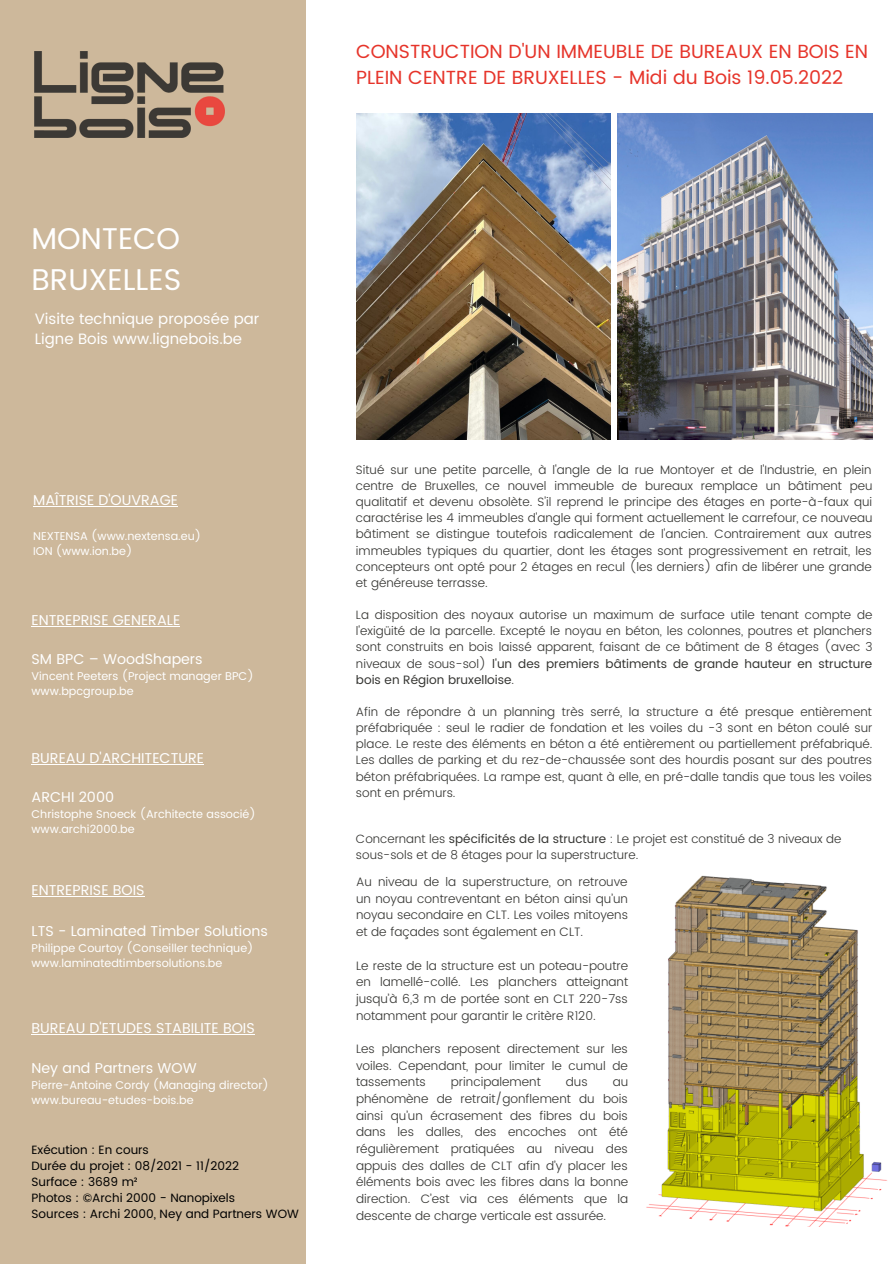
<style>
.page{position:relative;width:894px;height:1264px;background:#fff}
.page>*{position:absolute;margin:0;border:0;box-sizing:border-box;transform-origin:0 0}
.t1{font:30px/41.4px "Poppins";color:#fff}
.t2{font:19.05px/26.2px "Poppins";color:#e6342a}
.t3{font:15px/20.2px "Poppins";color:#fff}
.t4{font:14.25px "Poppins";color:#fff}
.t5{font:300 12.15px/16.2px "Poppins";color:#343431;text-align:justify}
.t6{font:12px/16px "Poppins";color:#000}
.t7{font:300 12px/16px "Poppins";color:#343431}
.t8{font:11.25px/15px "Poppins";color:#fff}
.s1{font-weight:400}
</style>
<div class="page">
<div style="left:0;top:0;width:306px;height:1263px;background:#cdb89b"></div>
<img style="left:35px;top:51px;width:189px;height:87px">
<img style="left:646px;top:875px;width:241px;height:351px">
<img style="left:356px;top:113px;width:254px;height:327px">
<img style="left:617px;top:113px;width:255px;height:327px">
<hr style="left:32px;top:625px;width:148px;height:1px;background:#fff">
<hr style="left:33px;top:506px;width:145px;height:1px;background:#fff">
<hr style="left:32px;top:763px;width:172px;height:1px;background:#fff">
<hr style="left:32px;top:896px;width:112px;height:1px;background:#fff">
<hr style="left:32px;top:1034px;width:223px;height:1px;background:#fff">
<h2 class="t2" style="left:356px;top:38px;width:513px">CONSTRUCTION D'UN IMMEUBLE DE BUREAUX EN BOIS EN<br>PLEIN CENTRE DE BRUXELLES - Midi du Bois 19.05.2022</h2>
<h1 class="t1" style="left:32px;top:218px;width:151px">MONTECO<br>BRUXELLES</h1>
<p class="t3" style="left:35px;top:309px;width:226px">Visite technique proposée par<br>Ligne Bois www.lignebois.be</p>
<p class="t4" style="left:33px;top:490px;width:146px">MAÎTRISE D'OUVRAGE</p>
<p class="t8" style="left:33px;top:529px;width:169px">NEXTENSA (www.nextensa.eu)<br>ION (www.ion.be)</p>
<p class="t4" style="left:32px;top:609px;width:150px">ENTREPRISE GENERALE</p>
<p class="t4" style="left:32px;top:649px;width:172px">SM BPC – WoodShapers</p>
<p class="t8" style="left:32px;top:669px;width:223px">Vincent Peeters (Project manager BPC) www.bpcgroup.be</p>
<p class="t4" style="left:32px;top:747px;width:174px">BUREAU D'ARCHITECTURE</p>
<p class="t4" style="left:32px;top:786px;width:84px">ARCHI 2000</p>
<p class="t8" style="left:32px;top:807px;width:226px">Christophe Snoeck (Architecte associé) www.archi2000.be</p>
<p class="t4" style="left:32px;top:880px;width:114px">ENTREPRISE BOIS</p>
<p class="t4" style="left:32px;top:920px;width:238px">LTS - Laminated Timber Solutions</p>
<p class="t8" style="left:32px;top:940px;width:223px">Philippe Courtoy (Conseiller technique) www.laminatedtimbersolutions.be</p>
<p class="t4" style="left:32px;top:1017px;width:225px">BUREAU D'ETUDES STABILITE BOIS</p>
<p class="t4" style="left:32px;top:1057px;width:167px">Ney and Partners WOW</p>
<p class="t8" style="left:32px;top:1077px;width:239px">Pierre-Antoine Cordy (Managing director) www.bureau-etudes-bois.be</p>
<p class="t6" style="left:32px;top:1141px;width:269px">Exécution : En cours<br>Durée du projet : 08/2021 - 11/2022<br>Surface : 3689 m²<br>Photos : ©Archi 2000 - Nanopixels<br>Sources : Archi 2000, Ney and Partners WOW</p>
<p class="t5" style="left:356px;top:462px;width:518px">Situé sur une petite parcelle, à l'angle de la rue Montoyer et de l'Industrie, en plein centre de Bruxelles, ce nouvel immeuble de bureaux remplace un bâtiment peu qualitatif et devenu obsolète. S'il reprend le principe des étages en porte-à-faux qui caractérise les 4 immeubles d'angle qui forment actuellement le carrefour, ce nouveau bâtiment se distingue toutefois radicalement de l'ancien. Contrairement aux autres immeubles typiques du quartier, dont les étages sont progressivement en retrait, les concepteurs ont opté pour 2 étages en recul (les derniers) afin de libérer une grande et généreuse terrasse.</p>
<p class="t5" style="left:356px;top:607px;width:518px">La disposition des noyaux autorise un maximum de surface utile tenant compte de l'exigüité de la parcelle. Excepté le noyau en béton, les colonnes, poutres et planchers sont construits en bois laissé apparent, faisant de ce bâtiment de 8 étages (avec 3 niveaux de sous-sol) <span class="s1">l'un des premiers bâtiments de grande hauteur en structure bois en Région bruxelloise</span>.</p>
<p class="t5" style="left:356px;top:704px;width:518px">Afin de répondre à un planning très serré, la structure a été presque entièrement préfabriquée : seul le radier de fondation et les voiles du -3 sont en béton coulé sur place. Le reste des éléments en béton a été entièrement ou partiellement préfabriqué.<br>Les dalles de parking et du rez-de-chaussée sont des hourdis posant sur des poutres béton préfabriquées. La rampe est, quant à elle, en pré-dalle tandis que tous les voiles sont en prémurs.</p>
<p class="t7" style="left:356px;top:831px;width:487px">Concernant les <span class="s1">spécificités de la structure</span> : Le projet est constitué de 3 niveaux de sous-sols et de 8 étages pour la superstructure.</p>
<p class="t5" style="left:356px;top:874px;width:273px;line-height:16.6px">Au niveau de la superstructure, on retrouve un noyau contreventant en béton ainsi qu’un noyau secondaire en CLT. Les voiles mitoyens et de façades sont également en CLT.</p>
<p class="t5" style="left:356px;top:957px;width:274px;line-height:16.6px">Le reste de la structure est un poteau-poutre en lamellé-collé. Les planchers atteignant jusqu’à 6,3 m de portée sont en CLT 220-7ss notamment pour garantir le critère R120.</p>
<p class="t5" style="left:356px;top:1040px;width:273px;line-height:16.6px">Les planchers reposent directement sur les voiles. Cependant, pour limiter le cumul de tassements</p>
<p class="t5" style="left:450px;top:1074px;width:91px">principalement</p>
<p class="t5" style="left:565px;top:1074px;width:23px">dus</p>
<p class="t5" style="left:356px;top:1074px;width:274px;line-height:16.6px;text-indent:257px">au phénomène de retrait/gonflement du bois ainsi qu’un écrasement des fibres du bois dans les dalles, des encoches ont été régulièrement pratiquées au niveau des appuis des dalles de CLT afin d’y placer les éléments bois avec les fibres dans la bonne direction. C’est via ces éléments que la descente de charge verticale est assurée.</p>
</div>
